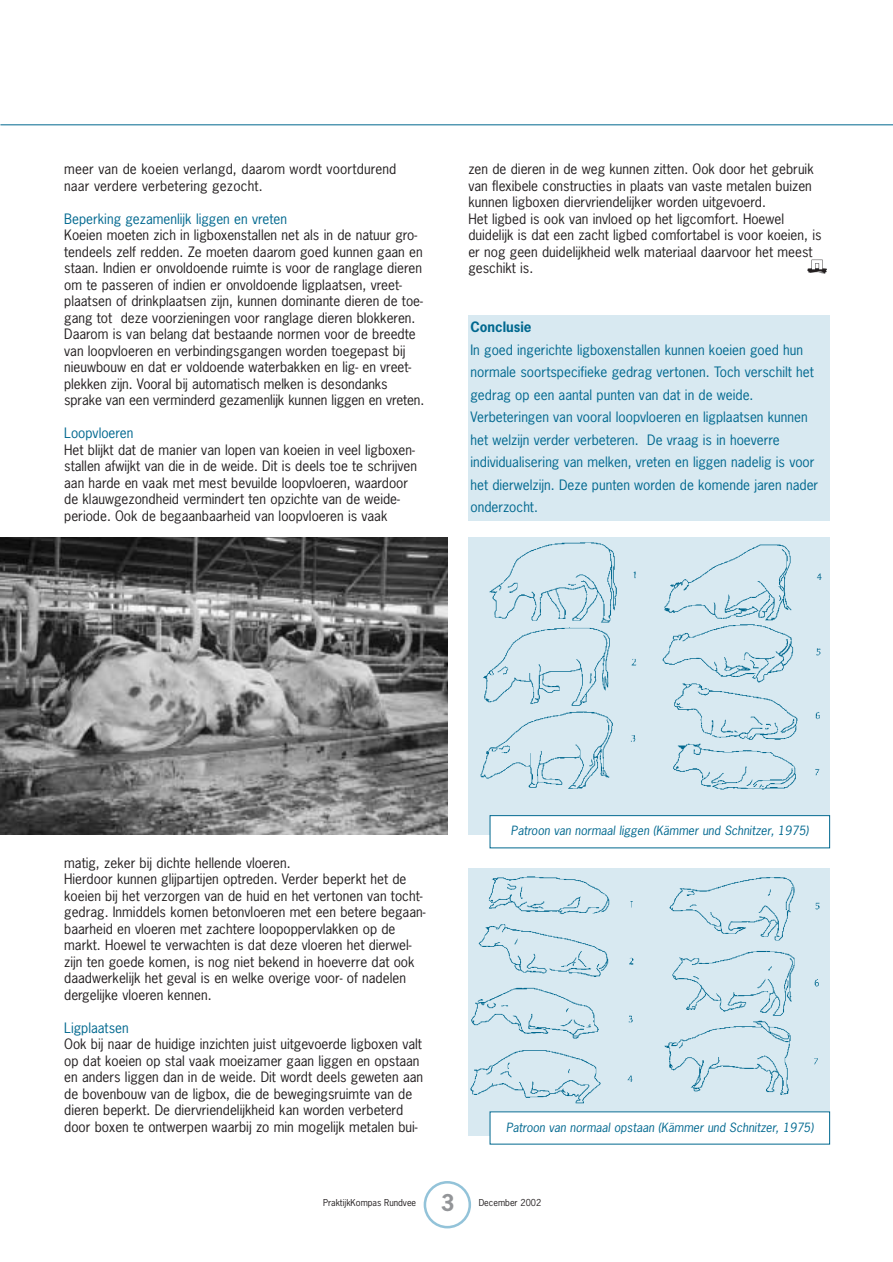
<style>
.page{position:relative;width:893px;height:1262px;background:#fff}
.page>*{position:absolute;margin:0;border:0;box-sizing:border-box;transform-origin:0 0}
.t1{font:700 21.75px "News Gothic";color:#939598}
.t2{font:13.5px/16.5px "News Gothic";color:#231f20}
.t3{font:13.5px/22.5px "News Gothic";color:#00688f}
.t4{font:700 13.5px "News Gothic";color:#00688f}
.t5{font:12px "News Gothic";color:#00688f}
.t6{font:9px "News Gothic";color:#231f20}
</style>
<div class="page">
<svg style="left:807px;top:260px;width:20px;height:13px"></svg>
<hr style="left:0;top:124px;width:892px;height:1px;background:#00688f">
<svg style="left:423px;top:1181px;width:48px;height:47px"></svg>
<img style="left:0;top:537px;width:447px;height:297px">
<div style="left:468px;top:867px;width:362px;height:268px;background:#d8e9f1"></div>
<img style="left:468px;top:867px;width:362px;height:237px">
<img style="left:468px;top:537px;width:362px;height:297px">
<div style="left:490px;top:815px;width:339px;height:33px;background:#fff"></div>
<div style="left:489px;top:815px;width:341px;height:33px;border:1px solid #00688f"></div>
<div style="left:490px;top:1111px;width:339px;height:33px;background:#fff"></div>
<div style="left:468px;top:315px;width:362px;height:206px;background:#d8e9f1"></div>
<p class="t2" style="left:64px;top:162px;width:333px">meer van de koeien verlangd, daarom wordt voortdurend naar verdere verbetering gezocht.</p>
<p class="t3" style="left:64px;top:209px;width:224px">Beperking gezamenlijk liggen en vreten</p>
<p class="t2" style="left:64px;top:228px;width:361px">Koeien moeten zich in ligboxenstallen net als in de natuur gro&shy;tendeels zelf redden. Ze moeten daarom goed kunnen gaan en staan. Indien er onvoldoende ruimte is voor de ranglage dieren om te passeren of indien er onvoldoende ligplaatsen, vreet&shy;plaatsen of drinkplaatsen zijn, kunnen dominante dieren de toe&shy;gang tot deze voorzieningen voor ranglage dieren blokkeren.<br>Daarom is van belang dat bestaande normen voor de breedte van loopvloeren en verbindingsgangen worden toegepast bij nieuwbouw en dat er voldoende waterbakken en lig- en vreet&shy;plekken zijn. Vooral bij automatisch melken is desondanks sprake van een verminderd gezamenlijk kunnen liggen en vreten.</p>
<p class="t3" style="left:64px;top:423px;width:71px">Loopvloeren</p>
<p class="t2" style="left:64px;top:443px;width:354px">Het blijkt dat de manier van lopen van koeien in veel ligboxen&shy;stallen afwijkt van die in de weide. Dit is deels toe te schrijven aan harde en vaak met mest bevuilde loopvloeren, waardoor de klauwgezondheid vermindert ten opzichte van de weide&shy;periode. Ook de begaanbaarheid van loopvloeren is vaak</p>
<p class="t2" style="left:468px;top:162px;width:354px">zen de dieren in de weg kunnen zitten. Ook door het gebruik van flexibele constructies in plaats van vaste metalen buizen kunnen ligboxen diervriendelijker worden uitgevoerd.<br>Het ligbed is ook van invloed op het ligcomfort. Hoewel duidelijk is dat een zacht ligbed comfortabel is voor koeien, is er nog geen duidelijkheid welk materiaal daarvoor het meest geschikt is.</p>
<p class="t4" style="left:470px;top:322px;width:63px">Conclusie</p>
<p class="t3" style="left:470px;top:339px;width:349px">In goed ingerichte ligboxenstallen kunnen koeien goed hun normale soortspecifieke gedrag vertonen. Toch verschilt het gedrag op een aantal punten van dat in de weide.<br>Verbeteringen van vooral loopvloeren en ligplaatsen kunnen het welzijn verder verbeteren. De vraag is in hoeverre individualisering van melken, vreten en liggen nadelig is voor het dierwelzijn. Deze punten worden de komende jaren nader onderzocht.</p>
<p class="t2" style="left:64px;top:855px;width:363px">matig, zeker bij dichte hellende vloeren.<br>Hierdoor kunnen glijpartijen optreden. Verder beperkt het de koeien bij het verzorgen van de huid en het vertonen van tocht&shy;gedrag. Inmiddels komen betonvloeren met een betere begaan&shy;baarheid en vloeren met zachtere loopoppervlakken op de markt. Hoewel te verwachten is dat deze vloeren het dierwel&shy;zijn ten goede komen, is nog niet bekend in hoeverre dat ook daadwerkelijk het geval is en welke overige voor- of nadelen dergelijke vloeren kennen.</p>
<p class="t3" style="left:64px;top:1017px;width:66px">Ligplaatsen</p>
<p class="t2" style="left:64px;top:1037px;width:360px">Ook bij naar de huidige inzichten juist uitgevoerde ligboxen valt op dat koeien op stal vaak moeizamer gaan liggen en opstaan en anders liggen dan in de weide. Dit wordt deels geweten aan de bovenbouw van de ligbox, die de bewegingsruimte van de dieren beperkt. De diervriendelijkheid kan worden verbeterd door boxen te ontwerpen waarbij zo min mogelijk metalen bui-</p>
<p class="t5" style="left:511px;top:825px;width:301px">Patroon van normaal liggen (Kämmer und Schnitzer, 1975)</p>
<p class="t5" style="left:506px;top:1122px;width:310px">Patroon van normaal opstaan (Kämmer und Schnitzer, 1975)</p>
<h1 class="t1" style="left:440px;top:1194px;width:15px">3</h1>
<p class="t6" style="left:323px;top:1199px;width:95px">PraktijkKompas Rundvee</p>
<p class="t6" style="left:478px;top:1199px;width:64px">December 2002</p>
</div>
